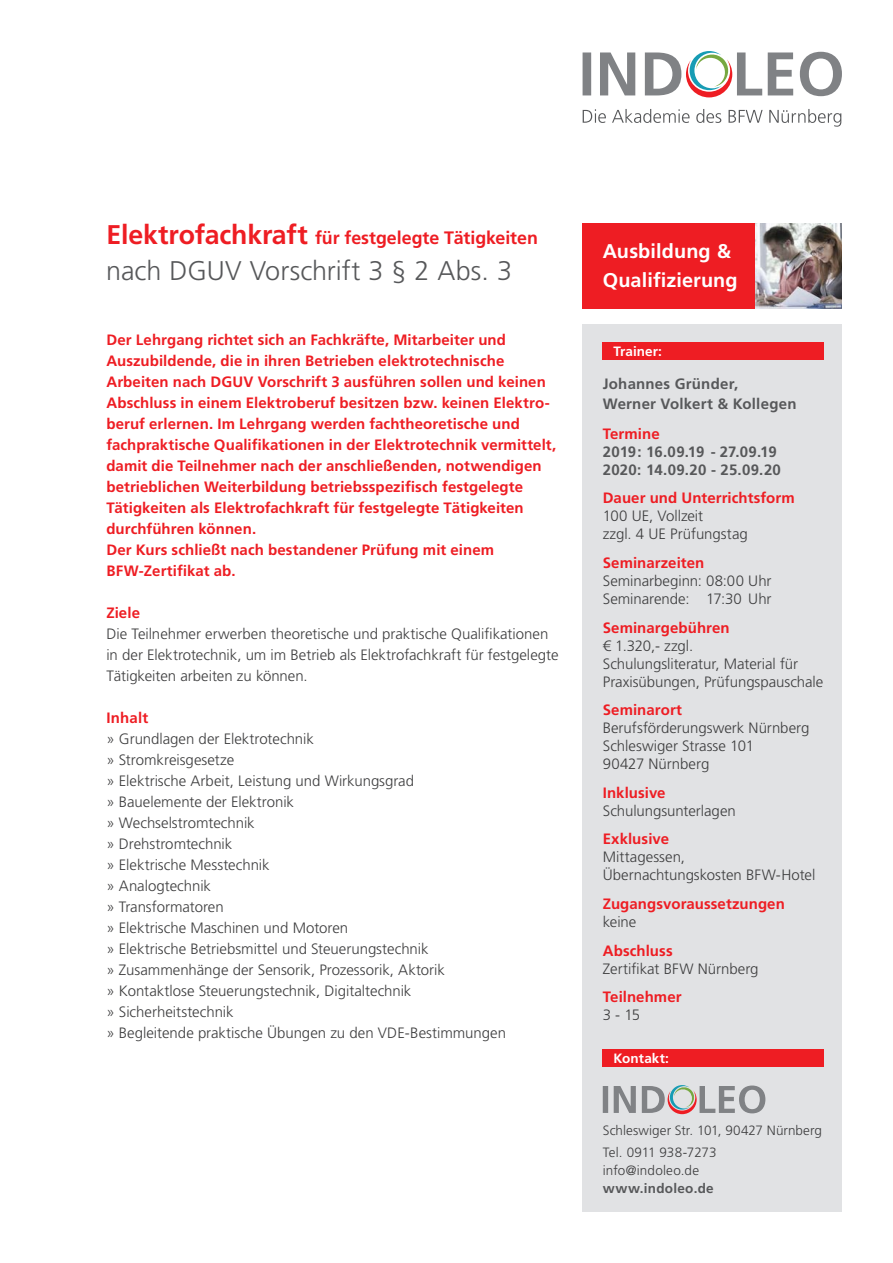
<style>
.page{position:relative;width:893px;height:1263px;background:#fff}
.page>*{position:absolute;margin:0;border:0;box-sizing:border-box;transform-origin:0 0}
.t1{font:300 27px "Frutiger";color:#57585a}
.t2{font:700 19.8px/28.8px "Frutiger";letter-spacing:.005em;color:#fff}
.t3{font:700 18px "Frutiger";letter-spacing:-.005em;color:#ee1d23}
.t4{font:300 15px/21px "Frutiger";color:#3e3e3f}
.t5{font:700 15px/21px "Frutiger";letter-spacing:.005em;color:#ee1d23}
.t6{font:700 15px/18px "Frutiger";letter-spacing:.015em;color:#57585a}
.t7{font:300 13.5px/22.2px "Frutiger";letter-spacing:.005em;color:#3e3e3f}
.t8{font:700 13.5px "Frutiger";letter-spacing:.01em;color:#fff}
.t9{font:700 13.5px "Frutiger";letter-spacing:.02em;color:#57585a}
.s1{font-size:27px}
</style>
<div class="page">
<svg style="left:583px;top:51px;width:259px;height:46px"></svg>
<svg style="left:583px;top:109px;width:258px;height:18px"></svg>
<div style="left:583px;top:223px;width:259px;height:85px;background:#ee1d23"></div>
<div style="left:583px;top:324px;width:259px;height:888px;background:#e1e2e4"></div>
<img style="left:756px;top:223px;width:86px;height:85px">
<div style="left:603px;top:342px;width:221px;height:17px;background:#ee1d23"></div>
<div style="left:603px;top:1049px;width:221px;height:17px;background:#ee1d23"></div>
<svg style="left:603px;top:1085px;width:162px;height:29px"></svg>
<p class="t3" style="left:106px;top:227px;width:433px"><span class="s1">Elektrofachkraft</span> für festgelegte Tätigkeiten</p>
<h1 class="t1" style="left:106px;top:255px;width:407px">nach DGUV Vorschrift 3 § 2 Abs. 3</h1>
<p class="t5" style="left:106px;top:329px;width:451px">Der Lehrgang richtet sich an Fachkräfte, Mitarbeiter und Auszubildende, die in ihren Betrieben elektrotechnische Arbeiten nach DGUV Vorschrift 3 ausführen sollen und keinen Abschluss in einem Elektroberuf besitzen bzw. keinen Elektro&shy;beruf erlernen. Im Lehrgang werden fachtheoretische und fachpraktische Qualifikationen in der Elektrotechnik vermittelt, damit die Teilnehmer nach der anschließenden, notwendigen betrieblichen Weiterbildung betriebsspezifisch festgelegte Tätigkeiten als Elektrofachkraft für festgelegte Tätigkeiten durchführen können.<br>Der Kurs schließt nach bestandener Prüfung mit einem BFW-Zertifikat ab.</p>
<p class="t5" style="left:106px;top:602px;width:35px">Ziele</p>
<p class="t4" style="left:106px;top:624px;width:454px">Die Teilnehmer erwerben theoretische und praktische Qualifikationen in der Elektrotechnik, um im Betrieb als Elektrofachkraft für festgelegte<br>Tätigkeiten arbeiten zu können.</p>
<p class="t5" style="left:106px;top:707px;width:43px">Inhalt</p>
<p class="t4" style="left:106px;top:729px;width:401px">» Grundlagen der Elektrotechnik<br>» Stromkreisgesetze<br>» Elektrische Arbeit, Leistung und Wirkungsgrad<br>» Bauelemente der Elektronik<br>» Wechselstromtechnik<br>» Drehstromtechnik<br>» Elektrische Messtechnik<br>» Analogtechnik<br>» Transformatoren<br>» Elektrische Maschinen und Motoren<br>» Elektrische Betriebsmittel und Steuerungstechnik<br>» Zusammenhänge der Sensorik, Prozessorik, Aktorik<br>» Kontaktlose Steuerungstechnik, Digitaltechnik<br>» Sicherheitstechnik<br>» Begleitende praktische Übungen zu den VDE-Bestimmungen</p>
<h2 class="t2" style="left:603px;top:237px;width:136px">Ausbildung &amp;<br>Qualifizierung</h2>
<p class="t8" style="left:613px;top:343px;width:50px">Trainer:</p>
<p class="t6" style="left:603px;top:374px;width:195px;line-height:19.5px">Johannes Gründer,<br>Werner Volkert &amp; Kollegen</p>
<p class="t5" style="left:603px;top:423px;width:58px">Termine</p>
<p class="t6" style="left:603px;top:442px;width:180px">2019: 16.09.19 - 27.09.19<br>2020: 14.09.20 - 25.09.20</p>
<p class="t5" style="left:603px;top:488px;width:193px">Dauer und Unterrichtsform</p>
<p class="t4" style="left:603px;top:507px;width:147px;line-height:18px">100 UE, Vollzeit<br>zzgl. 4 UE Prüfungstag</p>
<p class="t5" style="left:603px;top:552px;width:103px">Seminarzeiten</p>
<p class="t4" style="left:603px;top:572px;width:170px;line-height:18px">Seminarbeginn: 08:00 Uhr<br>Seminarende: 17:30 Uhr</p>
<p class="t5" style="left:603px;top:617px;width:129px">Seminargebühren</p>
<p class="t4" style="left:603px;top:637px;width:222px;line-height:18px">€ 1.320,- zzgl.<br>Schulungsliteratur, Material für<br>Praxisübungen, Prüfungspauschale</p>
<p class="t5" style="left:603px;top:699px;width:81px">Seminarort</p>
<p class="t4" style="left:603px;top:719px;width:208px;line-height:18px">Berufsförderungswerk Nürnberg<br>Schleswiger Strasse 101<br>90427 Nürnberg</p>
<p class="t5" style="left:603px;top:782px;width:64px">Inklusive</p>
<p class="t4" style="left:603px;top:800px;width:135px">Schulungsunterlagen</p>
<p class="t5" style="left:603px;top:829px;width:68px">Exklusive</p>
<p class="t4" style="left:603px;top:848px;width:214px;line-height:18px">Mittagessen,<br>Übernachtungskosten BFW-Hotel</p>
<p class="t5" style="left:603px;top:893px;width:184px">Zugangsvoraussetzungen</p>
<p class="t4" style="left:603px;top:912px;width:35px">keine</p>
<p class="t5" style="left:603px;top:940px;width:71px">Abschluss</p>
<p class="t4" style="left:603px;top:958px;width:157px">Zertifikat BFW Nürnberg</p>
<p class="t5" style="left:603px;top:987px;width:80px">Teilnehmer</p>
<p class="t4" style="left:603px;top:1005px;width:39px">3-15</p>
<p class="t8" style="left:613px;top:1050px;width:57px">Kontakt:</p>
<p class="t7" style="left:603px;top:1119px;width:221px">Schleswiger Str. 101, 90427 Nürnberg<br>Tel. 0911 938-7273</p>
<p class="t7" style="left:603px;top:1159px;width:98px">info@indoleo.de</p>
<p class="t9" style="left:603px;top:1180px;width:113px">www.indoleo.de</p>
</div>
